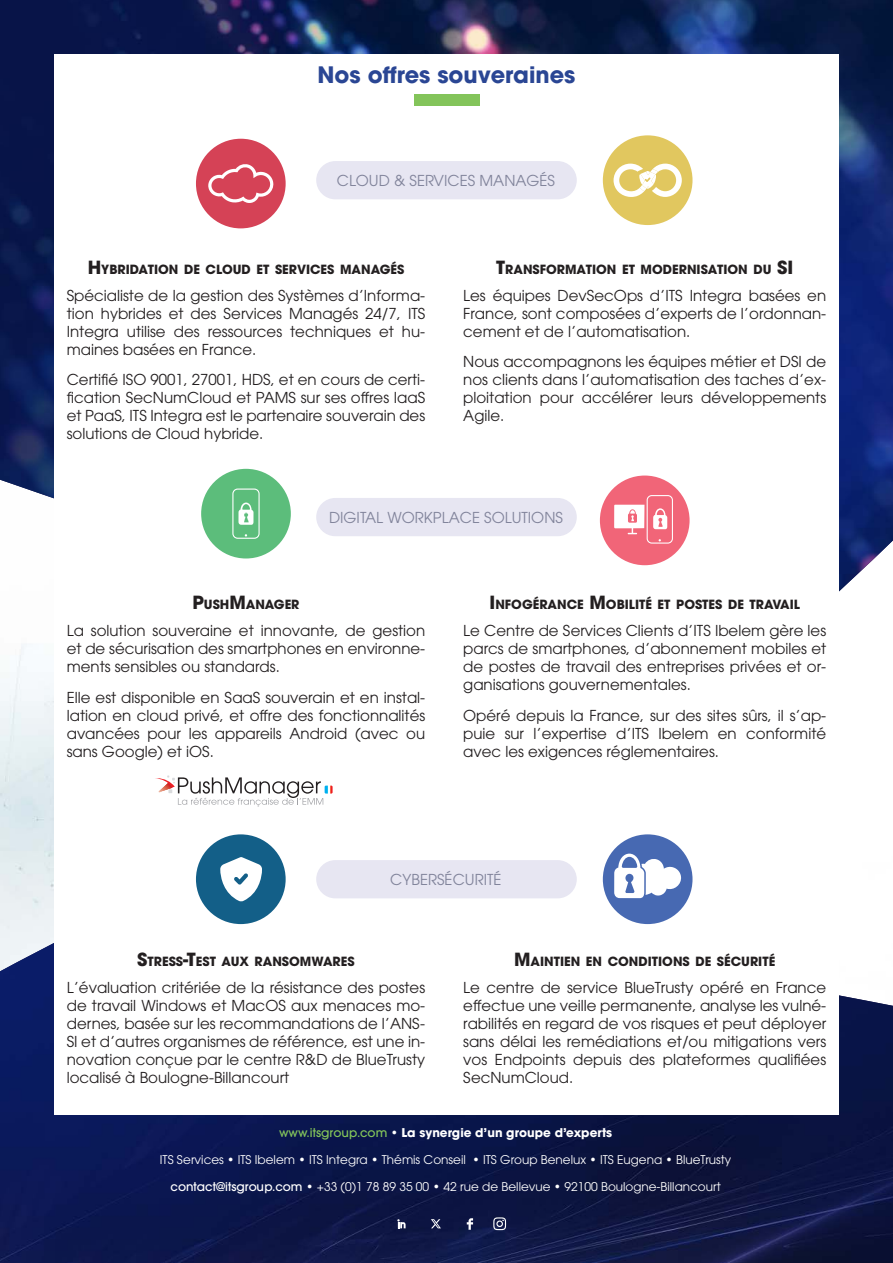
<style>
.page{position:relative;width:893px;height:1263px;background:#fff}
.page>*{position:absolute;margin:0;border:0;box-sizing:border-box;transform-origin:0 0}
.Titre{font:700 22.5px "ITC Avant Garde Pro";color:#2a4694}
.t1{font:15px/18px "ITC Avant Garde Pro";color:#231f20;text-align:justify}
.encartgris{font:15px "ITC Avant Garde Pro";color:#81849b}
.titre_Offre{font:700 12.6px "ITC Avant Garde Pro";color:#231f20}
.t2{font:12px "ITC Avant Garde Pro";color:#fff}
.t3{font:700 12px "ITC Avant Garde Pro";color:#fff}
.s1{font-size:18px}
.s2{font-weight:500;color:#83c45a}
.s3{font-weight:400}
.s4{font-weight:500}
</style>
<div class="page">
<img style="left:0;top:0;width:893px;height:698px">
<svg style="left:0;top:1006px;width:893px;height:257px;fill:#0b1648"></svg>
<img style="left:0;top:884px;width:893px;height:122px">
<div style="left:54px;top:54px;width:785px;height:1061px;background:#fff"></div>
<div style="left:414px;top:94px;width:65px;height:12px;background:#83c45a"></div>
<div style="left:196px;top:139px;width:90px;height:89px;background:#d54256;border-radius:50%"></div>
<svg style="left:208px;top:164px;width:66px;height:39px"></svg>
<div style="left:201px;top:469px;width:90px;height:89px;background:#5cbd7b;border-radius:50%"></div>
<svg style="left:232px;top:488px;width:28px;height:51px"></svg>
<div style="left:196px;top:834px;width:90px;height:90px;background:#135f88;border-radius:50%"></div>
<svg style="left:220px;top:857px;width:42px;height:44px"></svg>
<div style="left:603px;top:135px;width:89px;height:90px;background:#e1c75f;border-radius:50%"></div>
<svg style="left:614px;top:164px;width:68px;height:33px"></svg>
<div style="left:600px;top:475px;width:90px;height:90px;background:#f16578;border-radius:50%"></div>
<svg style="left:614px;top:495px;width:59px;height:49px"></svg>
<div style="left:603px;top:834px;width:89px;height:90px;background:#4769b2;border-radius:50%"></div>
<svg style="left:614px;top:854px;width:67px;height:44px"></svg>
<svg style="left:155px;top:775px;width:178px;height:32px"></svg>
<svg style="left:467px;top:1218px;width:6px;height:12px"></svg>
<svg style="left:397px;top:1219px;width:9px;height:9px"></svg>
<svg style="left:431px;top:1219px;width:10px;height:9px"></svg>
<svg style="left:493px;top:1217px;width:13px;height:13px"></svg>
<div style="left:316px;top:161px;width:261px;height:38px;background:#e7e6f2;border-radius:19px"></div>
<div style="left:316px;top:498px;width:261px;height:38px;background:#e7e6f2;border-radius:19px"></div>
<div style="left:316px;top:860px;width:261px;height:38px;background:#e7e6f2;border-radius:19px"></div>
<p class="Titre" style="left:317px;top:60px;width:260px">Nos offres souveraines</p>
<p class="encartgris" style="left:337px;top:171px;width:220px">CLOUD &amp; SERVICES MANAGÉS</p>
<p class="titre_Offre" style="left:88px;top:261px;width:318px"><span class="s1">H</span>YBRIDATION DE CLOUD ET SERVICES MANAGÉS</p>
<p class="t1" style="left:67px;top:286px;width:360px">Spécialiste de la gestion des Systèmes d’Informa&shy;tion hybrides et des Services Managés 24/7, ITS Integra utilise des ressources techniques et hu&shy;maines basées en France.</p>
<p class="t1" style="left:67px;top:371px;width:360px">Certifié ISO 9001, 27001, HDS, et en cours de certi&shy;fication SecNumCloud et PAMS sur ses offres IaaS et PaaS, ITS Integra est le partenaire souverain des solutions de Cloud hybride.</p>
<p class="titre_Offre" style="left:496px;top:261px;width:290px"><span class="s1">T</span>RANSFORMATION ET MODERNISATION DU <span class="s1">SI</span></p>
<p class="t1" style="left:463px;top:286px;width:364px">Les équipes DevSecOps d’ITS Integra basées en France, sont composées d’experts de l’ordonnan&shy;cement et de l’automatisation.</p>
<p class="t1" style="left:463px;top:353px;width:364px">Nous accompagnons les équipes métier et DSI de nos clients dans l’automatisation des taches d’ex&shy;ploitation pour accélérer leurs développements Agile.</p>
<p class="encartgris" style="left:329px;top:508px;width:235px">DIGITAL WORKPLACE SOLUTIONS</p>
<p class="titre_Offre" style="left:192px;top:596px;width:109px"><span class="s1">P</span>USH<span class="s1">M</span>ANAGER</p>
<p class="t1" style="left:67px;top:621px;width:360px">La solution souveraine et innovante, de gestion et de sécurisation des smartphones en environne&shy;ments sensibles ou standards.</p>
<p class="t1" style="left:67px;top:688px;width:360px">Elle est disponible en SaaS souverain et en instal&shy;lation en cloud privé, et offre des fonctionnalités avancées pour les appareils Android (avec ou sans Google) et iOS.</p>
<p class="titre_Offre" style="left:489px;top:596px;width:312px"><span class="s1">I</span> NFOGÉRANCE <span class="s1">M</span> OBILITÉ ET POSTES DE TRAVAIL</p>
<p class="t1" style="left:463px;top:621px;width:364px">Le Centre de Services Clients d’ITS Ibelem gère les parcs de smartphones, d’abonnement mobiles et de postes de travail des entreprises privées et or&shy;ganisations gouvernementales.</p>
<p class="t1" style="left:463px;top:706px;width:364px">Opéré depuis la France, sur des sites sûrs, il s’ap&shy;puie sur l’expertise d’ITS Ibelem en conformité avec les exigences réglementaires.</p>
<p class="encartgris" style="left:390px;top:870px;width:113px">CYBERSÉCURITÉ</p>
<p class="titre_Offre" style="left:137px;top:953px;width:219px"><span class="s1">S</span>TRESS<span class="s1">-T</span>EST AUX RANSOMWARES</p>
<p class="t1" style="left:67px;top:978px;width:360px">L’évaluation critériée de la résistance des postes de travail Windows et MacOS aux menaces mo&shy;dernes, basée sur les recommandations de l’ANS-SI et d’autres organismes de référence, est une in&shy;novation conçue par le centre R&amp;D de BlueTrusty localisé à Boulogne-Billancourt</p>
<p class="titre_Offre" style="left:514px;top:953px;width:263px"><span class="s1">M</span>AINTIEN EN CONDITIONS DE SÉCURITÉ</p>
<p class="t1" style="left:463px;top:978px;width:364px">Le centre de service BlueTrusty opéré en France effectue une veille permanente, analyse les vulné&shy;rabilités en regard de vos risques et peut déployer sans délai les remédiations et/ou mitigations vers vos Endpoints depuis des plateformes qualifiées SecNumCloud.</p>
<p class="t3" style="left:279px;top:1124px;width:335px"><span class="s2">www.itsgroup.com</span> <span class="s3">•</span> La synergie d’un groupe d’experts</p>
<p class="t2" style="left:160px;top:1152px;width:573px">ITS Services • ITS Ibelem • ITS Integra • Thémis Conseil • ITS Group Benelux • ITS Eugena • BlueTrusty</p>
<p class="t2" style="left:170px;top:1179px;width:552px"><span class="s4">contact@itsgroup.com</span> • +33 (0)1 78 89 35 00 • 42 rue de Bellevue • 92100 Boulogne-Billancourt</p>
</div>
